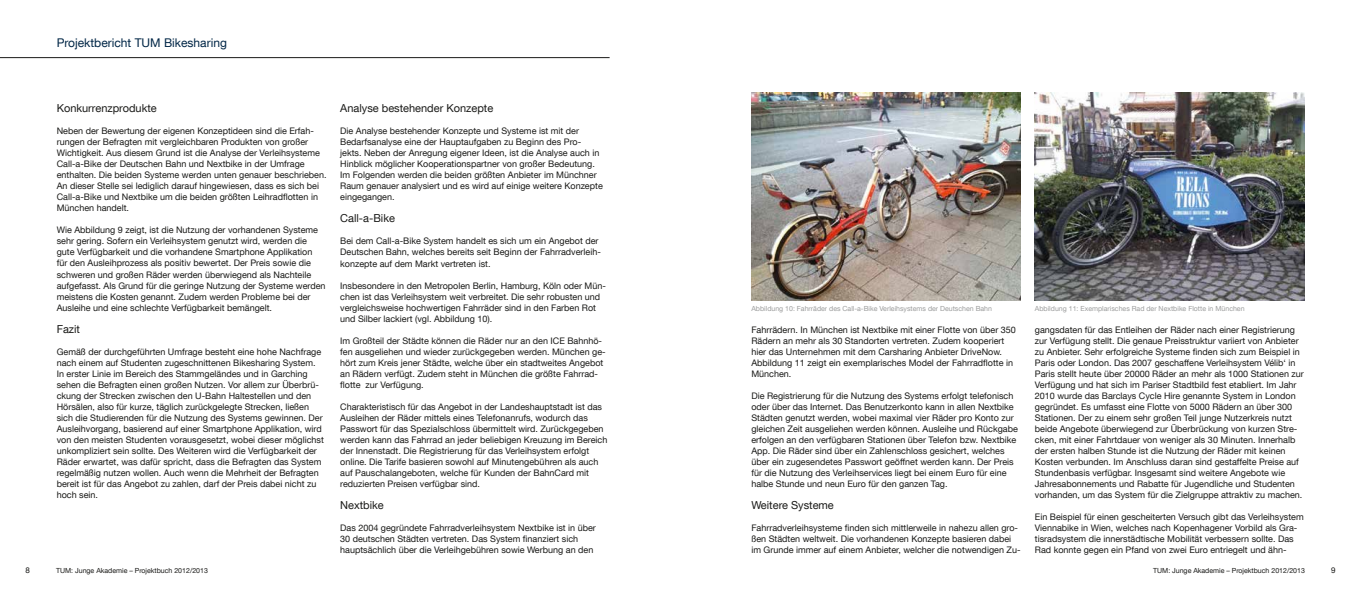
<style>
.page{position:relative;width:1361px;height:596px;background:#fff}
.page>*{position:absolute;margin:0;border:0;box-sizing:border-box;transform-origin:0 0}
.t1{font:12px "TUM Neue Helvetica";color:#002646}
.t2{font:11px "TUM Neue Helvetica";color:#1a1a18}
.t3{font:9px/11px "TUM Neue Helvetica";color:#1a1a18}
.t4{font:8px "TUM Neue Helvetica";color:#1a1a18}
.t5{font:7px "TUM Neue Helvetica";color:#9c9d9d}
.t6{font:7px "TUM Neue Helvetica";color:#1a1a18}
</style>
<div class="page">
<hr style="left:0;top:57px;width:609px;height:1px;background:#1a1a18">
<img style="left:751px;top:92px;width:269px;height:208px">
<img style="left:1035px;top:92px;width:269px;height:208px">
<h1 class="t1" style="left:57px;top:36px;width:172px">Projektbericht TUM Bikesharing</h1>
<p class="t2" style="left:57px;top:101px;width:102px">Konkurrenzprodukte</p>
<p class="t3" style="left:57px;top:125px;width:271px">Neben der Bewertung der eigenen Konzeptideen sind die Erfah&shy;rungen der Befragten mit vergleichbaren Produkten von großer Wichtigkeit. Aus diesem Grund ist die Analyse der Verleihsysteme Call-a-Bike der Deutschen Bahn und Nextbike in der Umfrage enthalten. Die beiden Systeme werden unten genauer beschrieben.<br>An dieser Stelle sei lediglich darauf hingewiesen, dass es sich bei Call-a-Bike und Nextbike um die beiden größten Leihradflotten in München handelt.</p>
<p class="t3" style="left:57px;top:224px;width:270px">Wie Abbildung 9 zeigt, ist die Nutzung der vorhandenen Systeme sehr gering. Sofern ein Verleihsystem genutzt wird, werden die gute Verfügbarkeit und die vorhandene Smartphone Applikation<br>für den Ausleihprozess als positiv bewertet. Der Preis sowie die schweren und großen Räder werden überwiegend als Nachteile aufgefasst. Als Grund für die geringe Nutzung der Systeme werden meistens die Kosten genannt. Zudem werden Probleme bei der Ausleihe und eine schlechte Verfügbarkeit bemängelt.</p>
<p class="t2" style="left:57px;top:321px;width:25px">Fazit</p>
<p class="t3" style="left:57px;top:345px;width:269px">Gemäß der durchgeführten Umfrage besteht eine hohe Nachfrage nach einem auf Studenten zugeschnittenen Bikesharing System.<br>In erster Linie im Bereich des Stammgeländes und in Garching sehen die Befragten einen großen Nutzen. Vor allem zur Überbrü&shy;ckung der Strecken zwischen den U-Bahn Haltestellen und den Hörsälen, also für kurze, täglich zurückgelegte Strecken, ließen sich die Studierenden für die Nutzung des Systems gewinnen. Der Ausleihvorgang, basierend auf einer Smartphone Applikation, wird von den meisten Studenten vorausgesetzt, wobei dieser möglichst unkompliziert sein sollte. Des Weiteren wird die Verfügbarkeit der Räder erwartet, was dafür spricht, dass die Befragten das System regelmäßig nutzen wollen. Auch wenn die Mehrheit der Befragten bereit ist für das Angebot zu zahlen, darf der Preis dabei nicht zu hoch sein.</p>
<p class="t2" style="left:340px;top:101px;width:154px">Analyse bestehender Konzepte</p>
<p class="t3" style="left:340px;top:125px;width:264px">Die Analyse bestehender Konzepte und Systeme ist mit der Bedarfsanalyse eine der Hauptaufgaben zu Beginn des Pro&shy;jekts. Neben der Anregung eigener Ideen, ist die Analyse auch in Hinblick möglicher Kooperationspartner von großer Bedeutung.<br>Im Folgenden werden die beiden größten Anbieter im Münchner Raum genauer analysiert und es wird auf einige weitere Konzepte eingegangen.</p>
<p class="t2" style="left:340px;top:211px;width:56px">Call-a-Bike</p>
<p class="t3" style="left:340px;top:235px;width:262px">Bei dem Call-a-Bike System handelt es sich um ein Angebot der<br>Deutschen Bahn, welches bereits seit Beginn der Fahrradverleih&shy;konzepte auf dem Markt vertreten ist.</p>
<p class="t3" style="left:340px;top:279px;width:267px">Insbesondere in den Metropolen Berlin, Hamburg, Köln oder Mün&shy;chen ist das Verleihsystem weit verbreitet. Die sehr robusten und vergleichsweise hochwertigen Fahrräder sind in den Farben Rot und Silber lackiert (vgl. Abbildung 10).</p>
<p class="t3" style="left:340px;top:334px;width:267px">Im Großteil der Städte können die Räder nur an den ICE Bahnhö&shy;fen ausgeliehen und wieder zurückgegeben werden. München ge&shy;hört zum Kreis jener Städte, welche über ein stadtweites Angebot an Rädern verfügt. Zudem steht in München die größte Fahrrad&shy;flotte zur Verfügung.</p>
<p class="t3" style="left:340px;top:400px;width:269px">Charakteristisch für das Angebot in der Landeshauptstadt ist das Ausleihen der Räder mittels eines Telefonanrufs, wodurch das Passwort für das Spezialschloss übermittelt wird. Zurückgegeben werden kann das Fahrrad an jeder beliebigen Kreuzung im Bereich der Innenstadt. Die Registrierung für das Verleihsystem erfolgt online. Die Tarife basieren sowohl auf Minutengebühren als auch auf Pauschalangeboten, welche für Kunden der BahnCard mit reduzierten Preisen verfügbar sind.</p>
<p class="t2" style="left:340px;top:497px;width:45px">Nextbike</p>
<p class="t3" style="left:340px;top:521px;width:257px">Das 2004 gegründete Fahrradverleihsystem Nextbike ist in über<br>30 deutschen Städten vertreten. Das System finanziert sich hauptsächlich über die Verleihgebühren sowie Werbung an den</p>
<p class="t5" style="left:751px;top:303px;width:242px">Abbildung 10: Fahrräder des Call-a-Bike Verleihsystems der Deutschen Bahn</p>
<p class="t5" style="left:1035px;top:303px;width:211px">Abbildung 11: Exemplarisches Rad der Nextbike Flotte in München</p>
<p class="t3" style="left:751px;top:323px;width:266px">Fahrrädern. In München ist Nextbike mit einer Flotte von über 350<br>Rädern an mehr als 30 Standorten vertreten. Zudem kooperiert hier das Unternehmen mit dem Carsharing Anbieter DriveNow.<br>Abbildung 11 zeigt ein exemplarisches Model der Fahrradflotte in München.</p>
<p class="t3" style="left:751px;top:389px;width:268px">Die Registrierung für die Nutzung des Systems erfolgt telefonisch oder über das Internet. Das Benutzerkonto kann in allen Nextbike Städten genutzt werden, wobei maximal vier Räder pro Konto zur gleichen Zeit ausgeliehen werden können. Ausleihe und Rückgabe erfolgen an den verfügbaren Stationen über Telefon bzw. Nextbike App. Die Räder sind über ein Zahlenschloss gesichert, welches über ein zugesendetes Passwort geöffnet werden kann. Der Preis für die Nutzung des Verleihservices liegt bei einem Euro für eine halbe Stunde und neun Euro für den ganzen Tag.</p>
<p class="t2" style="left:751px;top:497px;width:84px">Weitere Systeme</p>
<p class="t3" style="left:751px;top:521px;width:271px">Fahrradverleihsysteme finden sich mittlerweile in nahezu allen gro&shy;ßen Städten weltweit. Die vorhandenen Konzepte basieren dabei im Grunde immer auf einem Anbieter, welcher die notwendigen Zu-</p>
<p class="t3" style="left:1035px;top:323px;width:270px">gangsdaten für das Entleihen der Räder nach einer Registrierung zur Verfügung stellt. Die genaue Preisstruktur variiert von Anbieter zu Anbieter. Sehr erfolgreiche Systeme finden sich zum Beispiel in Paris oder London. Das 2007 geschaffene Verleihsystem Vélib‘ in Paris stellt heute über 20000 Räder an mehr als 1000 Stationen zur Verfügung und hat sich im Pariser Stadtbild fest etabliert. Im Jahr 2010 wurde das Barclays Cycle Hire genannte System in London gegründet. Es umfasst eine Flotte von 5000 Rädern an über 300<br>Stationen. Der zu einem sehr großen Teil junge Nutzerkreis nutzt beide Angebote überwiegend zur Überbrückung von kurzen Stre&shy;cken, mit einer Fahrtdauer von weniger als 30 Minuten. Innerhalb der ersten halben Stunde ist die Nutzung der Räder mit keinen Kosten verbunden. Im Anschluss daran sind gestaffelte Preise auf Stundenbasis verfügbar. Insgesamt sind weitere Angebote wie Jahresabonnements und Rabatte für Jugendliche und Studenten vorhanden, um das System für die Zielgruppe attraktiv zu machen.</p>
<p class="t3" style="left:1035px;top:510px;width:270px">Ein Beispiel für einen gescheiterten Versuch gibt das Verleihsystem Viennabike in Wien, welches nach Kopenhagener Vorbild als Gra&shy;tisradsystem die innerstädtische Mobilität verbessern sollte. Das Rad konnte gegen ein Pfand von zwei Euro entriegelt und ähn-</p>
<p class="t4" style="left:26px;top:565px;width:6px">8</p>
<p class="t6" style="left:56px;top:566px;width:153px">TUM: Junge Akademie – Projektbuch 2012/2013</p>
<p class="t6" style="left:1153px;top:566px;width:153px">TUM: Junge Akademie – Projektbuch 2012/2013</p>
<p class="t4" style="left:1331px;top:565px;width:6px">9</p>
</div>
